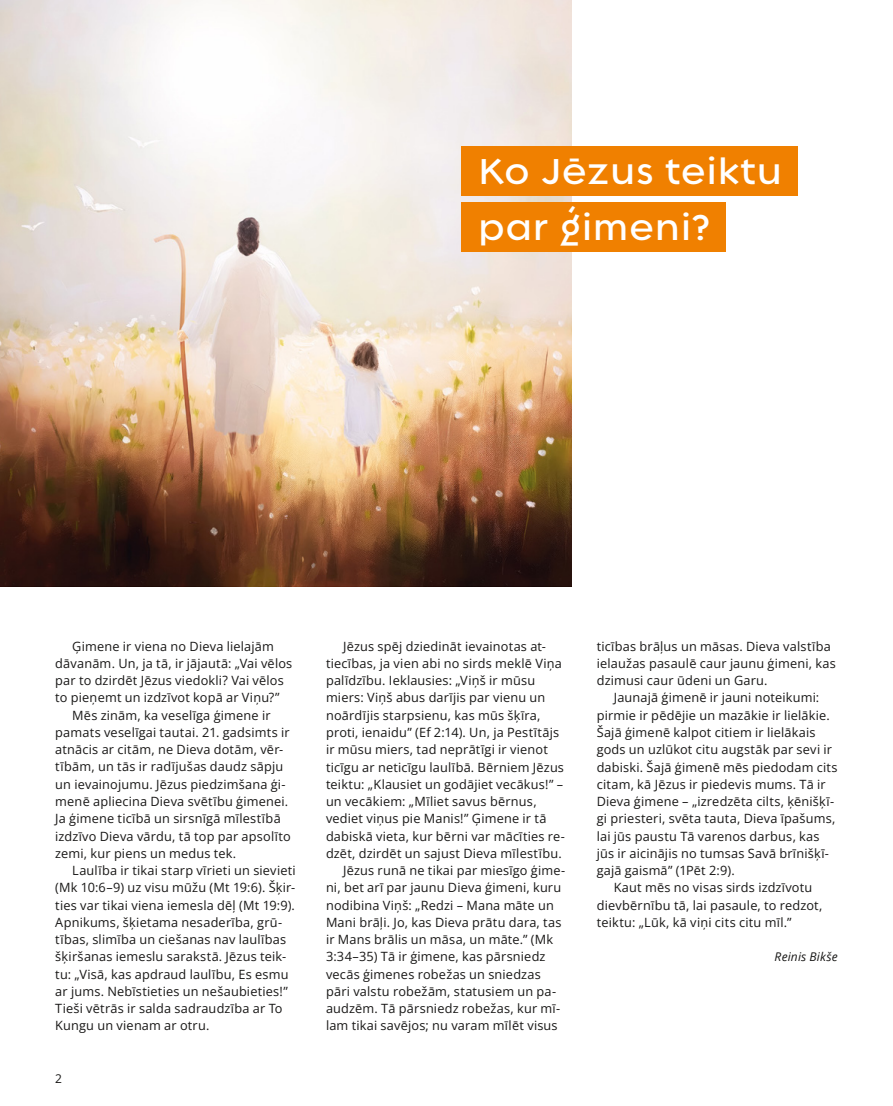
<style>
.page{position:relative;width:893px;height:1106px;background:#fff}
.page>*{position:absolute;margin:0;border:0;box-sizing:border-box;transform-origin:0 0}
.t1{font:600 39px/55.5px "Regulator Nova";letter-spacing:.03em;color:#fff}
.t2{font:12.75px/17.2px "Open Sans";letter-spacing:.015em;color:#181716}
.t3{font:italic 12px "Open Sans";letter-spacing:.015em;color:#181716}
.t4{font:12px "Open Sans";color:#181716}
</style>
<div class="page">
<img style="left:0;top:0;width:571px;height:586px">
<div style="left:461px;top:147px;width:337px;height:49px;background:#f08000"></div>
<div style="left:461px;top:202px;width:265px;height:49px;background:#f08000"></div>
<h1 class="t1" style="left:478px;top:143px;width:305px">Ko Jēzus teiktu par ģimeni?</h1>
<p class="t2" style="left:72px;top:637px;width:203px">Ģimene ir viena no Dieva lielajām</p>
<p class="t2" style="left:55px;top:654px;width:239px">dāvanām. Un, ja tā, ir jājautā: „Vai vēlos</p>
<p class="t2" style="left:55px;top:671px;width:230px">par to dzirdēt Jēzus viedokli? Vai vēlos</p>
<p class="t2" style="left:55px;top:689px;width:226px">to pieņemt un izdzīvot kopā ar Viņu?”</p>
<p class="t2" style="left:72px;top:706px;width:200px">Mēs zinām, ka veselīga ģimene ir</p>
<p class="t2" style="left:55px;top:723px;width:236px">pamats veselīgai tautai. 21. gadsimts ir</p>
<p class="t2" style="left:55px;top:740px;width:229px">atnācis ar citām, ne Dieva dotām, vēr-</p>
<p class="t2" style="left:55px;top:758px;width:229px">tībām, un tās ir radījušas daudz sāpju</p>
<p class="t2" style="left:55px;top:775px;width:232px">un ievainojumu. Jēzus piedzimšana ģi-</p>
<p class="t2" style="left:55px;top:792px;width:234px">menē apliecina Dieva svētību ģimenei.</p>
<p class="t2" style="left:55px;top:809px;width:227px">Ja ģimene ticībā un sirsnīgā mīlestībā</p>
<p class="t2" style="left:55px;top:827px;width:237px">izdzīvo Dieva vārdu, tā top par apsolīto</p>
<p class="t2" style="left:55px;top:844px;width:183px">zemi, kur piens un medus tek.</p>
<p class="t2" style="left:72px;top:861px;width:225px">Laulība ir tikai starp vīrieti un sievieti</p>
<p class="t2" style="left:55px;top:878px;width:241px">(Mk 10:6–9) uz visu mūžu (Mt 19:6). Šķir-</p>
<p class="t2" style="left:55px;top:896px;width:241px">ties var tikai viena iemesla dēļ (Mt 19:9).</p>
<p class="t2" style="left:55px;top:913px;width:228px">Apnikums, šķietama nesaderība, grū-</p>
<p class="t2" style="left:55px;top:930px;width:232px">tības, slimība un ciešanas nav laulības</p>
<p class="t2" style="left:55px;top:947px;width:232px">šķiršanas iemeslu sarakstā. Jēzus teik-</p>
<p class="t2" style="left:55px;top:965px;width:235px">tu: „Visā, kas apdraud laulību, Es esmu</p>
<p class="t2" style="left:55px;top:982px;width:234px">ar jums. Nebīstieties un nešaubieties!”</p>
<p class="t2" style="left:55px;top:999px;width:229px">Tieši vētrās ir salda sadraudzība ar To</p>
<p class="t2" style="left:55px;top:1016px;width:156px">Kungu un vienam ar otru.</p>
<p class="t4" style="left:55px;top:1070px;width:8px">2</p>
<p class="t2" style="left:343px;top:637px;width:205px">Jēzus spēj dziedināt ievainotas at-</p>
<p class="t2" style="left:326px;top:654px;width:237px">tiecības, ja vien abi no sirds meklē Viņa</p>
<p class="t2" style="left:326px;top:671px;width:211px">palīdzību. Ieklausies: „Viņš ir mūsu</p>
<p class="t2" style="left:326px;top:689px;width:221px">miers: Viņš abus darījis par vienu un</p>
<p class="t2" style="left:326px;top:706px;width:216px">noārdījis starpsienu, kas mūs šķīra,</p>
<p class="t2" style="left:326px;top:723px;width:235px">proti, ienaidu” (Ef 2:14). Un, ja Pestītājs</p>
<p class="t2" style="left:326px;top:740px;width:223px">ir mūsu miers, tad neprātīgi ir vienot</p>
<p class="t2" style="left:326px;top:758px;width:240px">ticīgu ar neticīgu laulībā. Bērniem Jēzus</p>
<p class="t2" style="left:326px;top:775px;width:239px">teiktu: „Klausiet un godājiet vecākus!” –</p>
<p class="t2" style="left:326px;top:792px;width:212px">un vecākiem: „Mīliet savus bērnus,</p>
<p class="t2" style="left:326px;top:809px;width:222px">vediet viņus pie Manis!” Ģimene ir tā</p>
<p class="t2" style="left:326px;top:827px;width:240px">dabiskā vieta, kur bērni var mācīties re-</p>
<p class="t2" style="left:326px;top:844px;width:237px">dzēt, dzirdēt un sajust Dieva mīlestību.</p>
<p class="t2" style="left:343px;top:861px;width:224px">Jēzus runā ne tikai par miesīgo ģime-</p>
<p class="t2" style="left:326px;top:878px;width:237px">ni, bet arī par jaunu Dieva ģimeni, kuru</p>
<p class="t2" style="left:326px;top:896px;width:229px">nodibina Viņš: „Redzi – Mana māte un</p>
<p class="t2" style="left:326px;top:913px;width:237px">Mani brāļi. Jo, kas Dieva prātu dara, tas</p>
<p class="t2" style="left:326px;top:930px;width:229px">ir Mans brālis un māsa, un māte.” (Mk</p>
<p class="t2" style="left:326px;top:947px;width:221px">3:34–35) Tā ir ģimene, kas pārsniedz</p>
<p class="t2" style="left:326px;top:965px;width:216px">vecās ģimenes robežas un sniedzas</p>
<p class="t2" style="left:326px;top:982px;width:232px">pāri valstu robežām, statusiem un pa-</p>
<p class="t2" style="left:326px;top:999px;width:236px">audzēm. Tā pārsniedz robežas, kur mī-</p>
<p class="t2" style="left:326px;top:1016px;width:233px">lam tikai savējos; nu varam mīlēt visus</p>
<p class="t2" style="left:597px;top:637px;width:241px">ticības brāļus un māsas. Dieva valstība ielaužas pasaulē caur jaunu ģimeni, kas dzimusi caur ūdeni un Garu.</p>
<p class="t2" style="left:614px;top:689px;width:207px">Jaunajā ģimenē ir jauni noteikumi:</p>
<p class="t2" style="left:597px;top:706px;width:235px">pirmie ir pēdējie un mazākie ir lielākie.</p>
<p class="t2" style="left:597px;top:723px;width:220px">Šajā ģimenē kalpot citiem ir lielākais</p>
<p class="t2" style="left:597px;top:740px;width:237px">gods un uzlūkot citu augstāk par sevi ir</p>
<p class="t2" style="left:597px;top:758px;width:242px">dabiski. Šajā ģimenē mēs piedodam cits</p>
<p class="t2" style="left:597px;top:775px;width:230px">citam, kā Jēzus ir piedevis mums. Tā ir</p>
<p class="t2" style="left:597px;top:792px;width:239px">Dieva ģimene – „izredzēta cilts, ķēnišķī-</p>
<p class="t2" style="left:597px;top:809px;width:240px">gi priesteri, svēta tauta, Dieva īpašums,</p>
<p class="t2" style="left:597px;top:827px;width:224px">lai jūs paustu Tā varenos darbus, kas</p>
<p class="t2" style="left:597px;top:844px;width:234px">jūs ir aicinājis no tumsas Savā brīnišķī-</p>
<p class="t2" style="left:597px;top:861px;width:139px">gajā gaismā” (1Pēt 2:9).</p>
<p class="t2" style="left:614px;top:878px;width:200px">Kaut mēs no visas sirds izdzīvotu</p>
<p class="t2" style="left:597px;top:896px;width:227px">dievbērnību tā, lai pasaule, to redzot,</p>
<p class="t2" style="left:597px;top:913px;width:196px">teiktu: „Lūk, kā viņi cits citu mīl.”</p>
<p class="t3" style="left:775px;top:948px;width:65px">Reinis Bikše</p>
</div>
